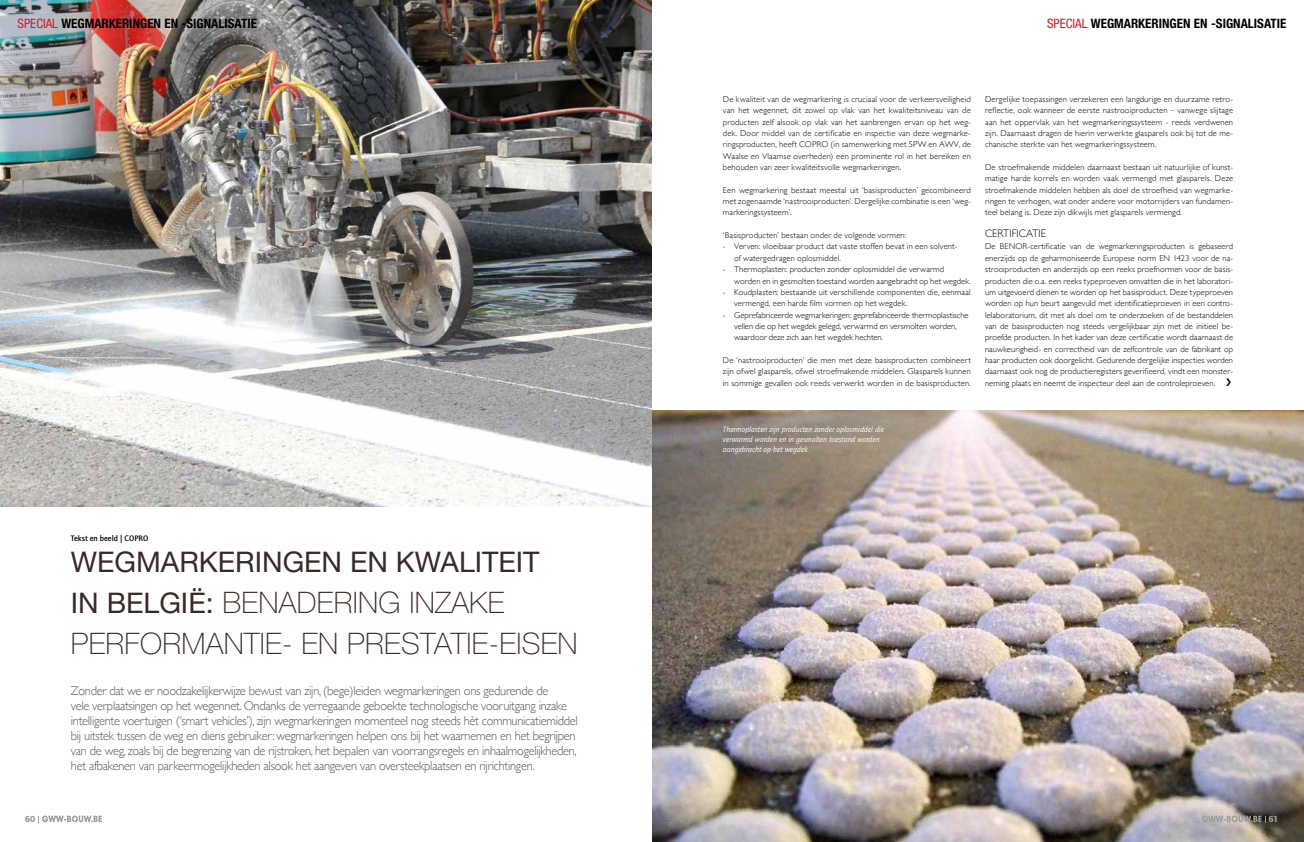
<style>
.page{position:relative;width:1304px;height:842px;background:#fff}
.page>*{position:absolute;margin:0;border:0;box-sizing:border-box;transform-origin:0 0}
.t1{font:100 29.7px/40.8px "Helvetica Neue LT Std";letter-spacing:.01em;color:#3a2924}
.t2{font:28.5px "Helvetica Neue LT Std";color:#3a2924}
.t3{font:300 13px/15px "Gill Sans";letter-spacing:-.02em;color:#575756;scale:.95 1}
.t4{font:700 condensed 13px "Helvetica Neue LT Std";color:#000}
.t5{font:300 11px "Gill Sans";letter-spacing:.015em;color:#000;scale:.95 1}
.t6{font:900 9px "Quay Sans ITC Std";color:#9d9d9c}
.t7{font:300 8.5px/11.3px "Gill Sans";letter-spacing:.015em;color:#000;text-align:justify}
.t8{font:500 8.2px "Quay Sans ITC Std";color:#000}
.t9{font:italic 8px/9.6px "Quay Sans ITC Std";color:#fff}
.s1{font-weight:400;color:#d61726}
.s2{font-weight:400;font-size:28.5px}
</style>
<div class="page">
<svg style="left:38px;top:815px;width:64px;height:7px"></svg>
<img style="left:652px;top:410px;width:652px;height:432px">
<svg style="left:1202px;top:815px;width:64px;height:7px"></svg>
<img style="left:0;top:0;width:652px;height:507px">
<h3 class="t4" style="left:18px;top:15px;width:241px"><span class="s1">SPECIAL</span> WEGMARKERINGEN EN -SIGNALISATIE</h3>
<p class="t8" style="left:71px;top:533px;width:79px">Tekst en beeld | COPRO</p>
<h2 class="t2" style="left:71px;top:545px;width:470px">WEGMARKERINGEN EN KWALITEIT</h2>
<h1 class="t1" style="left:71px;top:582px;width:508px"><span class="s2">IN BELGIË:</span> BENADERING INZAKE<br>PERFORMANTIE- EN PRESTATIE-EISEN</h1>
<p class="t6" style="left:25px;top:814px;width:12px">60</p>
<p class="t3" style="left:71px;top:683px;width:535px">Zonder dat we er noodzakelijkerwijze bewust van zijn, (bege)leiden wegmarkeringen ons gedurende de<br>vele verplaatsingen op het wegennet. Ondanks de verregaande geboekte technologische vooruitgang inzake intelligente voertuigen (‘smart vehicles’), zijn wegmarkeringen momenteel nog steeds hèt communicatiemiddel bij uitstek tussen de weg en diens gebruiker: wegmarkeringen helpen ons bij het waarnemen en het begrijpen van de weg, zoals bij de begrenzing van de rijstroken, het bepalen van voorrangsregels en inhaalmogelijkheden, het afbakenen van parkeermogelijkheden alsook het aangeven van oversteekplaatsen en rijrichtingen.</p>
<h3 class="t4" style="left:1047px;top:15px;width:241px"><span class="s1">SPECIAL</span> WEGMARKERINGEN EN -SIGNALISATIE</h3>
<p class="t7" style="left:723px;top:93px;width:250px">De kwaliteit van de wegmarkering is cruciaal voor de verkeersveiligheid van het wegennet, dit zowel op vlak van het kwaliteitsniveau van de producten zelf alsook op vlak van het aanbrengen ervan op het weg&shy;dek. Door middel van de certificatie en inspectie van deze wegmarke&shy;ringsproducten, heeft COPRO (in samenwerking met SPW en AWV, de Waalse en Vlaamse overheden) een prominente rol in het bereiken en behouden van zeer kwaliteitsvolle wegmarkeringen.</p>
<p class="t7" style="left:723px;top:184px;width:250px">Een wegmarkering bestaat meestal uit ‘basisproducten’ gecombineerd met zogenaamde ‘nastrooiproducten’. Dergelijke combinatie is een ‘weg&shy;markeringssysteem’.</p>
<p class="t7" style="left:723px;top:229px;width:185px">‘Basisproducten’ bestaan onder de volgende vormen:</p>
<p class="t7" style="left:734px;top:241px;width:225px;text-indent:-11px">- Verven: vloeibaar product dat vaste stoffen bevat in een solvent&shy;of watergedragen oplosmiddel.</p>
<p class="t7" style="left:734px;top:263px;width:238px;text-indent:-11px">- Thermoplasten: producten zonder oplosmiddel die verwarmd worden en in gesmolten toestand worden aangebracht op het wegdek.</p>
<p class="t7" style="left:734px;top:286px;width:238px;text-indent:-11px">- Koudplasten: bestaande uit verschillende componenten die, eenmaal vermengd, een harde film vormen op het wegdek.</p>
<p class="t7" style="left:734px;top:309px;width:236px;text-align:left;text-indent:-11px">- Geprefabriceerde wegmarkeringen: geprefabriceerde thermoplastische vellen die op het wegdek gelegd, verwarmd en versmolten worden, waardoor deze zich aan het wegdek hechten.</p>
<p class="t7" style="left:723px;top:354px;width:250px">De ‘nastrooiproducten’ die men met deze basisproducten combineert zijn ofwel glasparels, ofwel stroefmakende middelen. Glasparels kunnen in sommige gevallen ook reeds verwerkt worden in de basisproducten.</p>
<p class="t7" style="left:985px;top:93px;width:250px">Dergelijke toepassingen verzekeren een langdurige en duurzame retro&shy;reflectie, ook wanneer de eerste nastrooiproducten – vanwege slijtage aan het oppervlak van het wegmarkeringssysteem - reeds verdwenen zijn. Daarnaast dragen de hierin verwerkte glasparels ook bij tot de me&shy;chanische sterkte van het wegmarkeringssysteem.</p>
<p class="t7" style="left:985px;top:161px;width:250px">De stroefmakende middelen daarnaast bestaan uit natuurlijke of kunst&shy;matige harde korrels en worden vaak vermengd met glasparels. Deze stroefmakende middelen hebben als doel de stroefheid van wegmarke&shy;ringen te verhogen, wat onder andere voor motorrijders van fundamen&shy;teel belang is. Deze zijn dikwijls met glasparels vermengd.</p>
<p class="t5" style="left:985px;top:225px;width:66px">CERTIFICATIE</p>
<p class="t7" style="left:985px;top:241px;width:250px">De BENOR-certificatie van de wegmarkeringsproducten is gebaseerd enerzijds op de geharmoniseerde Europese norm EN 1423 voor de na&shy;strooiproducten en anderzijds op een reeks proefnormen voor de basis&shy;producten die o.a. een reeks typeproeven omvatten die in het laboratori&shy;um uitgevoerd dienen te worden op het basisproduct. Deze typeproeven worden op hun beurt aangevuld met identificatieproeven in een contro&shy;lelaboratorium, dit met als doel om te onderzoeken of de bestanddelen van de basisproducten nog steeds vergelijkbaar zijn met de initieel be&shy;proefde producten. In het kader van deze certificatie wordt daarnaast de nauwkeurigheid- en correctheid van de zelfcontrole van de fabrikant op haar producten ook doorgelicht. Gedurende dergelijke inspecties worden daarnaast ook nog de productieregisters geverifieerd, vindt een monster&shy;neming plaats en neemt de inspecteur deel aan de controleproeven.</p>
<p class="t9" style="left:723px;top:425px;width:163px">Thermoplasten zijn producten zonder oplosmiddel die verwarmd worden en in gesmolten toestand worden aangebracht op het wegdek.</p>
<p class="t6" style="left:1268px;top:814px;width:12px">61</p>
</div>
